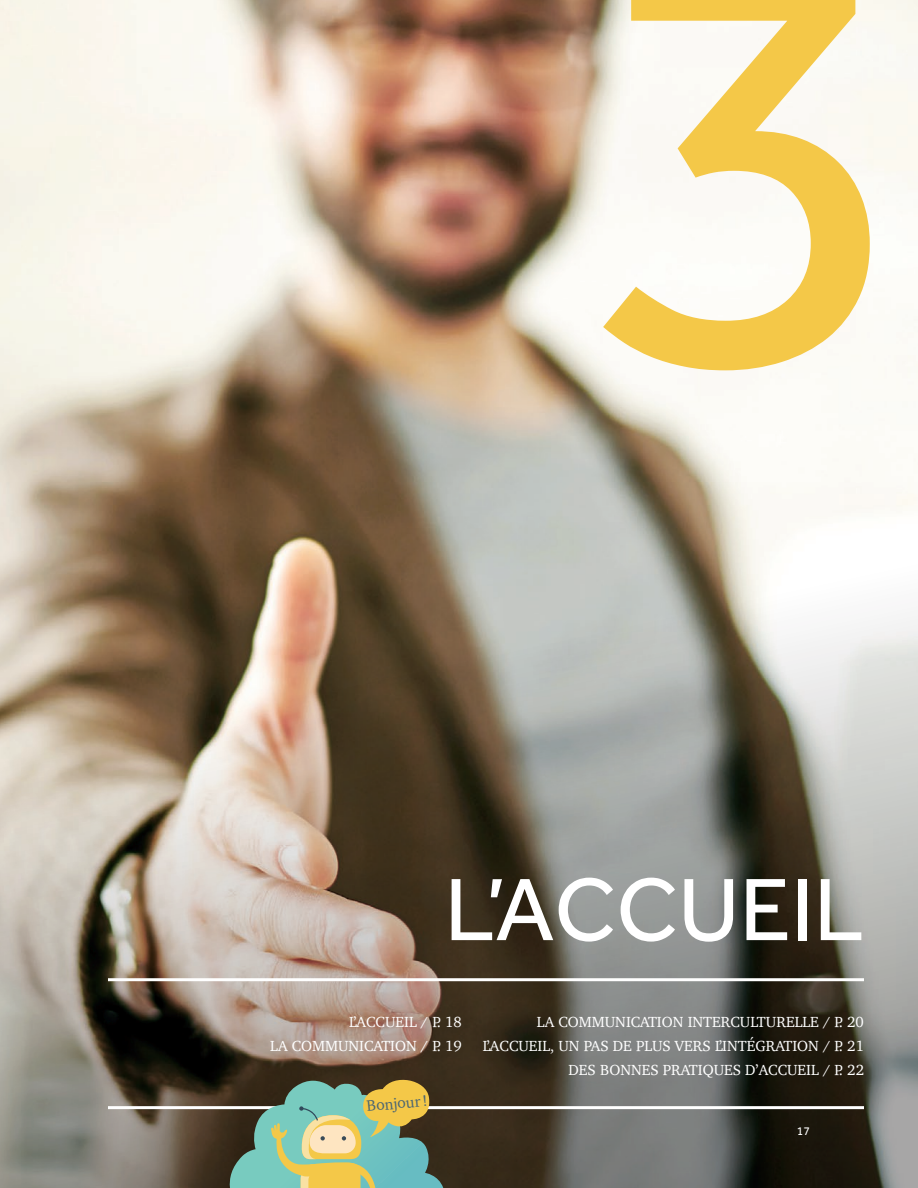
<style>
.page{position:relative;width:918px;height:1188px;background:#fff}
.page>*{position:absolute;margin:0;border:0;box-sizing:border-box;transform-origin:0 0}
.t1{font:619.8px "Effra";color:#f4c848}
.t2{font:91.5px "Effra";color:#fff}
.t3{font:15.6px "Charter";color:#4d6772}
.t4{font:15px/24px "Charter";color:#fff;text-align:right}
.t5{font:12px "Effra";color:#fff}
</style>
<div class="page">
<img style="left:0;top:0;width:918px;height:54px">
<img style="left:0;top:54px;width:918px;height:1134px">
<hr style="left:108px;top:978px;width:756px;height:3px;background:#fff">
<hr style="left:108px;top:1106px;width:756px;height:3px;background:#fff">
<svg style="left:229px;top:1073px;width:214px;height:115px"></svg>
<h1 class="t1" style="left:582px;top:-209px;width:339px">3</h1>
<h2 class="t2" style="left:445px;top:856px;width:421px">L’ACCUEIL</h2>
<p class="t4" style="left:270px;top:1009px;width:193px">L’ACCUEIL / P. 18<br>LA COMMUNICATION / P. 19</p>
<p class="t4" style="left:483px;top:1009px;width:383px">LA COMMUNICATION INTERCULTURELLE / P. 20<br>L’ACCUEIL, UN PAS DE PLUS VERS L’INTÉGRATION / P. 21<br>DES BONNES PRATIQUES D’ACCUEIL / P. 22</p>
<p class="t3" style="left:366px;top:1092px;width:63px;rotate:-5deg">Bonjour!</p>
<p class="t5" style="left:797px;top:1124px;width:15px">17</p>
</div>
